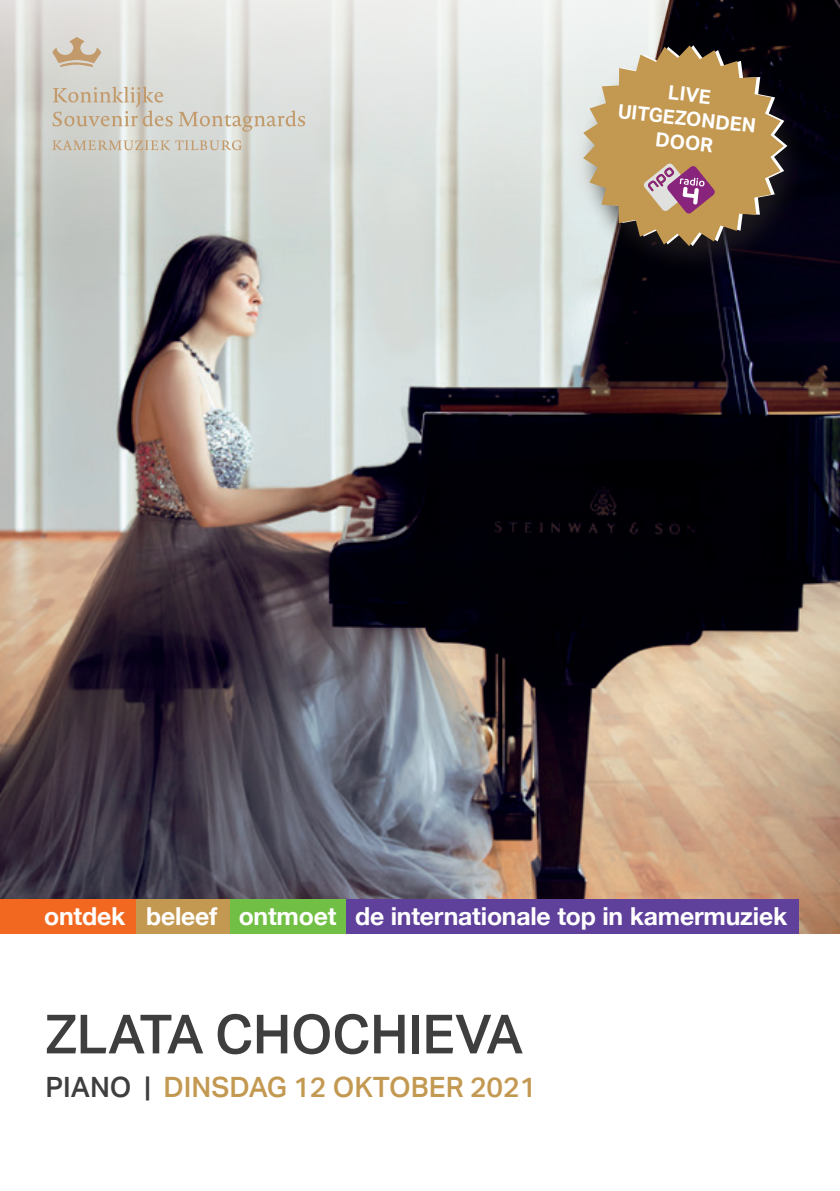
<style>
.page{position:relative;width:840px;height:1191px;background:#fff}
.page>*{position:absolute;margin:0;border:0;box-sizing:border-box;transform-origin:0 0}
.t1{font:500 54px "Aktiv Grotesk";letter-spacing:-.01em;color:#3e3e3f}
.t2{font:500 28px "Aktiv Grotesk";color:#c39952}
.t3{font:700 24.8px "Helvetica Neue";letter-spacing:-.01em;color:#fff}
.t4{font:700 19.6px/24px "Aktiv Grotesk";color:#fff;text-align:center}
.s1{color:#3e3e3f}
</style>
<div class="page">
<img style="left:0;top:0;width:839px;height:933px">
<svg style="left:0;top:0;width:687px;height:246px;background:#d9dcd8"></svg>
<div style="left:0;top:899px;width:136px;height:34px;background:#f36821"></div>
<div style="left:229px;top:899px;width:117px;height:34px;background:#71bf44"></div>
<div style="left:136px;top:899px;width:93px;height:34px;background:#c39952"></div>
<div style="left:346px;top:899px;width:452px;height:34px;background:#5f409a"></div>
<svg style="left:52px;top:87px;width:253px;height:45px;background:#d5d1c7"></svg>
<svg style="left:52px;top:140px;width:190px;height:10px;background:#cfc5b5"></svg>
<svg style="left:52px;top:37px;width:49px;height:31px;background:#d1c1ac"></svg>
<div style="left:576px;top:45px;width:234px;height:233px;background:#231f20;opacity:.75"></div>
<svg style="left:583px;top:45px;width:200px;height:201px;background:#a88c5f"></svg>
<svg style="left:643px;top:163px;width:72px;height:51px;background:#b88685"></svg>
<svg style="left:698px;top:180px;width:6px;height:7px"></svg>
<p class="t4" style="left:621px;top:76px;width:140px;rotate:6deg">LIVE<br>UITGEZONDEN<br>DOOR</p>
<p class="t3" style="left:44px;top:893px;width:744px">ontdek beleef ontmoet de internationale top in kamermuziek</p>
<h1 class="t1" style="left:45px;top:1003px;width:479px">ZLATA CHOCHIEVA</h1>
<p class="t2" style="left:45px;top:1071px;width:492px"><span class="s1">PIANO |</span> DINSDAG 12 OKTOBER 2021</p>
</div>
